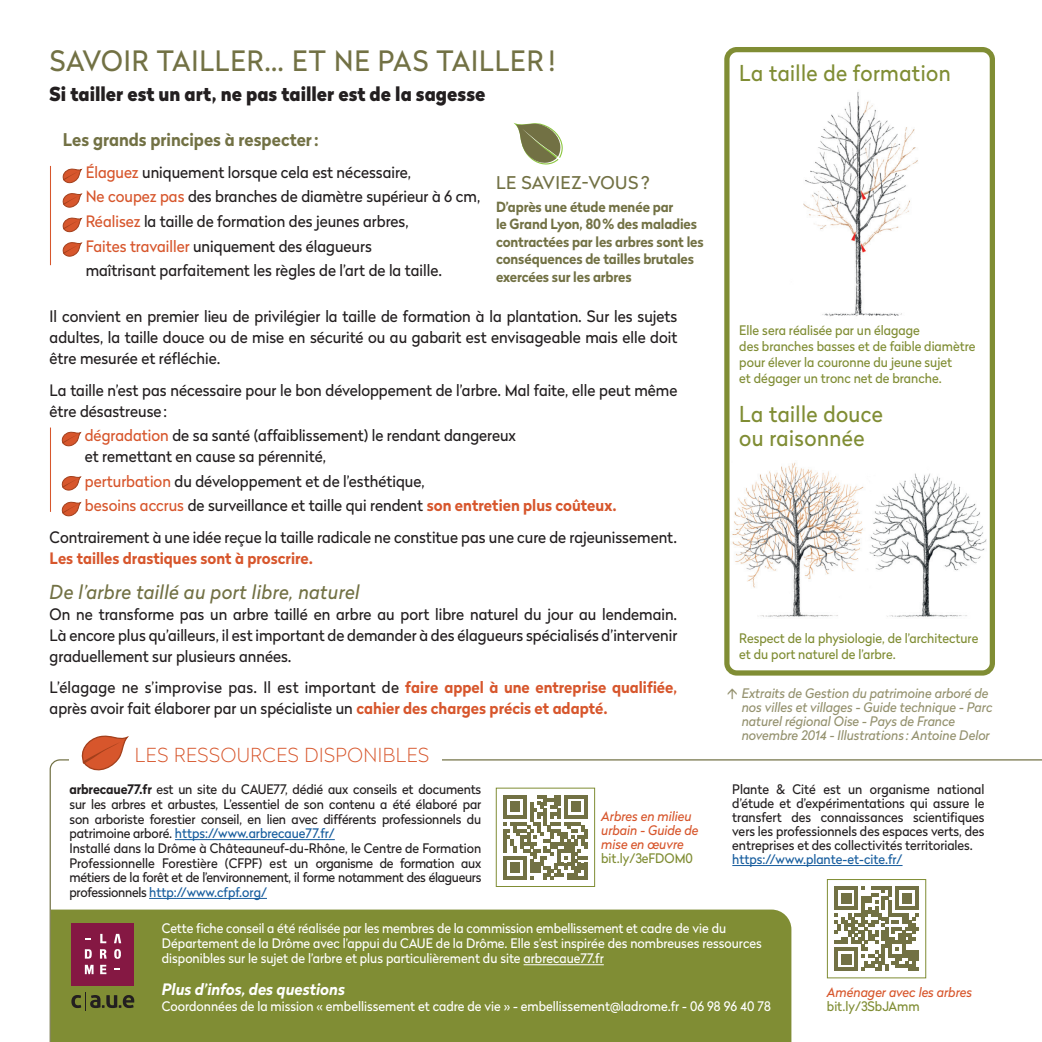
<style>
.page{position:relative;width:1042px;height:1042px;background:#fff}
.page>*{position:absolute;margin:0;border:0;box-sizing:border-box;transform-origin:0 0}
.t1{font:28px "Radikal";letter-spacing:.035em;color:#727144;scale:.95 1}
.t2{font:21.88px/24.5px "Radikal";letter-spacing:.02em;color:#808d34;scale:.95 1}
.t3{font:900 19.25px "Radikal";color:#231f20;scale:.95 1}
.t4{font:italic 19.25px "Radikal";letter-spacing:.02em;color:#727144;scale:.95 1}
.t5{font:100 19.25px "Radikal";letter-spacing:.025em;color:#d7562c}
.t6{font:700 17.5px "Radikal";color:#727144;scale:.95 1}
.t7{font:17.5px "Radikal";letter-spacing:.025em;color:#727144}
.t8{font:15.75px/21px "Radikal";color:#231f20;scale:.95 1}
.t9{font:700 15.75px "Radikal";color:#d7562c;scale:.95 1}
.t10{font:italic 700 15.75px "Radikal";color:#fff;scale:.95 1}
.t11{font:700 14px/17.5px "Radikal";letter-spacing:-.01em;color:#727144;scale:.95 1}
.t12{font:13.12px/14.7px "Radikal";letter-spacing:-.01em;color:#231f20;scale:.95 1}
.t13{font:13.12px/15.4px "Radikal";color:#fff;scale:.95 1}
.t14{font:13.12px/15.8px "Radikal";color:#808d34;scale:.95 1}
.t15{font:italic 13.12px/14px "Radikal";color:#94916e;scale:.95 1}
.t16{font:italic 13.12px/14px "Radikal";color:#d7562c;scale:.95 1}
.t17{font:13.12px "Radikal";color:#175d9e;scale:.95 1}
.s1{color:#d7562c}
.s2{font-weight:700;color:#d7562c}
.s3{font-weight:700}
.s4{color:#175d9e}
</style>
<div class="page">
<svg style="left:49px;top:759px;width:993px;height:283px"></svg>
<div style="left:51px;top:909px;width:740px;height:133px;background:#808d34"></div>
<svg style="left:514px;top:123px;width:49px;height:42px"></svg>
<div style="left:69px;top:735px;width:372px;height:33px;background:#fff"></div>
<svg style="left:79px;top:735px;width:52px;height:39px"></svg>
<hr style="left:175px;top:839px;width:160px;height:1px;background:#175d9e">
<hr style="left:149px;top:898px;width:118px;height:1px;background:#175d9e">
<svg style="left:62px;top:168px;width:21px;height:16px"></svg>
<svg style="left:62px;top:193px;width:21px;height:15px"></svg>
<svg style="left:62px;top:217px;width:21px;height:16px"></svg>
<svg style="left:62px;top:242px;width:21px;height:15px"></svg>
<svg style="left:61px;top:431px;width:21px;height:16px"></svg>
<svg style="left:61px;top:476px;width:21px;height:15px"></svg>
<svg style="left:61px;top:501px;width:21px;height:16px"></svg>
<img style="left:732px;top:462px;width:255px;height:155px">
<hr style="left:732px;top:865px;width:170px;height:1px;background:#175d9e">
<svg style="left:834px;top:886px;width:85px;height:85px"></svg>
<div style="left:827px;top:879px;width:99px;height:99px;border:1px solid #808d34"></div>
<svg style="left:503px;top:795px;width:85px;height:84px"></svg>
<div style="left:496px;top:788px;width:99px;height:99px;border:1px solid #808d34"></div>
<div style="left:724px;top:47px;width:271px;height:628px;border:5px solid #808d34;border-radius:10px"></div>
<img style="left:803px;top:92px;width:115px;height:225px">
<hr style="left:50px;top:166px;width:1px;height:99px;background:#d7562c">
<hr style="left:50px;top:427px;width:1px;height:85px;background:#d7562c">
<hr style="left:523px;top:964px;width:81px;height:1px;background:#fff">
<svg style="left:71px;top:992px;width:63px;height:18px"></svg>
<div style="left:71px;top:922px;width:63px;height:63px;background:#851843"></div>
<svg style="left:100px;top:934px;width:6px;height:9px"></svg>
<svg style="left:85px;top:938px;width:6px;height:2px"></svg>
<svg style="left:85px;top:949px;width:7px;height:9px"></svg>
<svg style="left:85px;top:965px;width:9px;height:9px"></svg>
<svg style="left:100px;top:965px;width:6px;height:9px"></svg>
<svg style="left:100px;top:949px;width:7px;height:9px"></svg>
<svg style="left:114px;top:968px;width:6px;height:2px"></svg>
<svg style="left:114px;top:934px;width:7px;height:9px"></svg>
<svg style="left:114px;top:949px;width:7px;height:10px"></svg>
<h1 class="t1" style="left:50px;top:41px;width:534px">SAVOIR TAILLER… ET NE PAS TAILLER !</h1>
<p class="t3" style="left:50px;top:79px;width:460px">Si tailler est un art, ne pas tailler est de la sagesse</p>
<p class="t6" style="left:63px;top:127px;width:271px">Les grands principes à respecter:</p>
<p class="t8" style="left:86px;top:159px;width:417px;line-height:24.5px"><span class="s1">Élaguez</span> uniquement lorsque cela est nécessaire,<br><span class="s1">Ne coupez pas</span> des branches de diamètre supérieur à 6 cm, <span class="s1">Réalisez</span> la taille de formation des jeunes arbres,<br><span class="s1">Faites travailler</span> uniquement des élagueurs<br>maîtrisant parfaitement les règles de l’art de la taille.</p>
<p class="t8" style="left:50px;top:305px;width:662px;text-align:justify">Il convient en premier lieu de privilégier la taille de formation à la plantation. Sur les sujets adultes, la taille douce ou de mise en sécurité ou au gabarit est envisageable mais elle doit être mesurée et réfléchie.</p>
<p class="t8" style="left:50px;top:379px;width:662px">La taille n’est pas nécessaire pour le bon développement de l’arbre. Mal faite, elle peut même être désastreuse:</p>
<p class="t8" style="left:85px;top:424px;width:455px"><span class="s1">dégradation</span> de sa santé (affaiblissement) le rendant dangereux et remettant en cause sa pérennité,</p>
<p class="t8" style="left:85px;top:468px;width:561px;line-height:24.5px"><span class="s1">perturbation</span> du développement et de l’esthétique,<br><span class="s1">besoins accrus</span> de surveillance et taille qui rendent <span class="s2">son entretien plus coûteux.</span></p>
<p class="t8" style="left:50px;top:526px;width:662px">Contrairement à une idée reçue la taille radicale ne constitue pas une cure de rajeunissement.</p>
<p class="t9" style="left:50px;top:546px;width:279px">Les tailles drastiques sont à proscrire.</p>
<p class="t4" style="left:50px;top:578px;width:328px">De l’arbre taillé au port libre, naturel</p>
<p class="t8" style="left:50px;top:603px;width:662px;text-align:justify">On ne transforme pas un arbre taillé en arbre au port libre naturel du jour au lendemain.<br>Là encore plus qu’ailleurs, il est important de demander à des élagueurs spécialisés d’intervenir graduellement sur plusieurs années.</p>
<p class="t8" style="left:50px;top:676px;width:662px">L’élagage ne s’improvise pas. Il est important de <span class="s2">faire appel à une entreprise qualifiée, </span>après avoir fait élaborer par un spécialiste un <span class="s2">cahier des charges précis et adapté.</span></p>
<p class="t7" style="left:496px;top:170px;width:155px">LE SAVIEZ-VOUS ?</p>
<p class="t11" style="left:496px;top:197px;width:220px">D’après une étude menée par<br>le Grand Lyon, 80% des maladies contractées par les arbres sont les conséquences de tailles brutales exercées sur les arbres</p>
<p class="t5" style="left:135px;top:741px;width:296px">LES RESSOURCES DISPONIBLES</p>
<p class="t12" style="left:69px;top:781px;width:435px"><span class="s3">arbrecaue77.fr</span> est un site du CAUE77, dédié aux conseils et documents sur les arbres et arbustes, L’essentiel de son contenu a été élaboré par son arboriste forestier conseil, en lien avec différents professionnels du patrimoine arboré. <span class="s4">https://www.arbrecaue77.fr/<br></span>Installé dans la Drôme à Châteauneuf-du-Rhône, le Centre de Formation Professionnelle Forestière (CFPF) est un organisme de formation aux métiers de la forêt et de l’environnement, il forme notamment des élagueurs professionnels <span class="s4">http://www.cfpf.org/</span></p>
<p class="t16" style="left:601px;top:809px;width:104px">Arbres en milieu urbain - Guide de mise en œuvre</p>
<p class="t14" style="left:601px;top:850px;width:98px">bit.ly/3eFDOM0</p>
<h2 class="t2" style="left:739px;top:60px;width:224px">La taille de formation</h2>
<p class="t14" style="left:739px;top:322px;width:250px">Elle sera réalisée par un élagage<br>des branches basses et de faible diamètre pour élever la couronne du jeune sujet<br>et dégager un tronc net de branche.</p>
<h2 class="t2" style="left:739px;top:400px;width:153px">La taille douce ou raisonnée</h2>
<p class="t14" style="left:739px;top:630px;width:253px">Respect de la physiologie, de l’architecture et du port naturel de l’arbre.</p>
<p class="t15" style="left:742px;top:686px;width:265px">Extraits de Gestion du patrimoine arboré de nos villes et villages - Guide technique - Parc naturel régional Oise - Pays de France novembre 2014 - Illustrations : Antoine Delor</p>
<p class="t12" style="left:732px;top:782px;width:267px;line-height:14px;text-align:justify">Plante &amp; Cité est un organisme national d’étude et d’expérimentations qui assure le transfert des connaissances scientifiques vers les professionnels des espaces verts, des entreprises et des collectivités territoriales.</p>
<p class="t17" style="left:732px;top:850px;width:181px">https://www.plante-et-cite.fr/</p>
<p class="t13" style="left:162px;top:919px;width:633px">Cette fiche conseil a été réalisée par les membres de la commission embellissement et cadre de vie du<br>Département de la Drôme avec l’appui du CAUE de la Drôme. Elle s’est inspirée des nombreuses ressources disponibles sur le sujet de l’arbre et plus particulièrement du site arbrecaue77.fr</p>
<p class="t10" style="left:162px;top:979px;width:194px">Plus d’infos, des questions</p>
<p class="t13" style="left:162px;top:998px;width:642px">Coordonnées de la mission « embellissement et cadre de vie » - embellissement@ladrome.fr - 06 98 96 40 78</p>
<p class="t16" style="left:827px;top:984px;width:154px">Aménager avec les arbres</p>
<p class="t14" style="left:827px;top:997px;width:99px">bit.ly/3SbJAmm</p>
</div>
